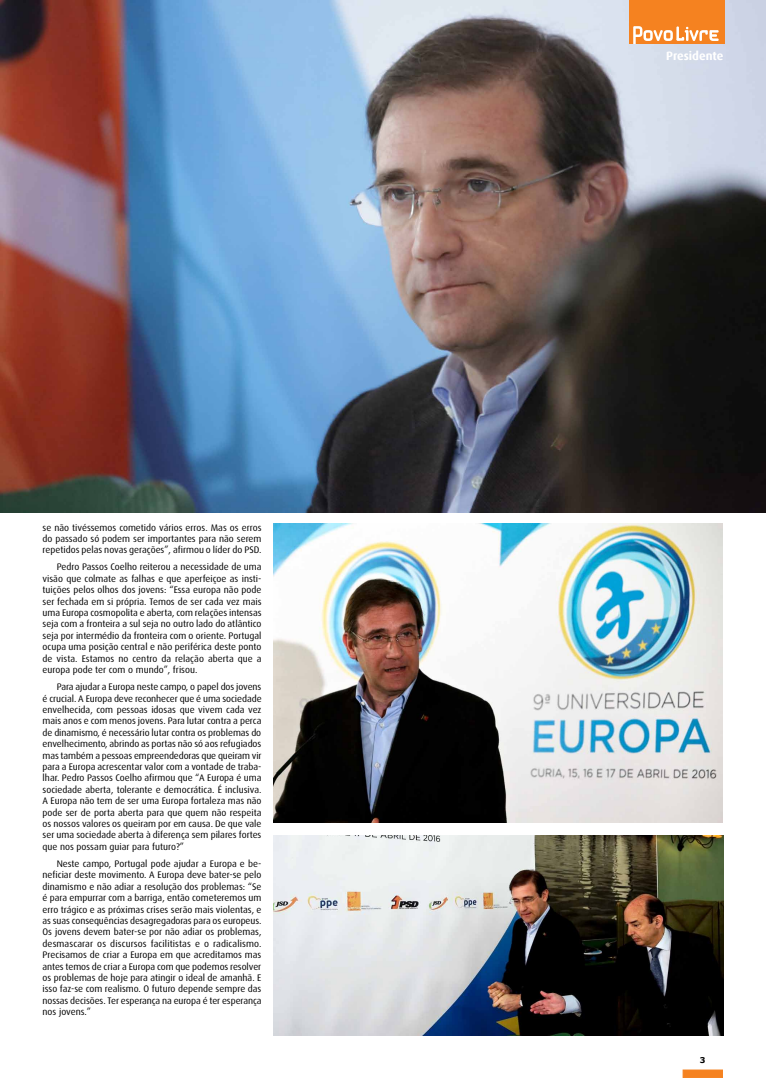
<style>
.page{position:relative;width:766px;height:1078px;background:#fff}
.page>*{position:absolute;margin:0;border:0;box-sizing:border-box;transform-origin:0 0}
.t1{font:700 12px "Dax";color:#fff}
.t2{font:9.5px/11.4px "Dax";color:#000;text-align:justify}
.t3{font:700 8px "Verdana";color:#000}
</style>
<div class="page">
<div style="left:682px;top:1069px;width:40px;height:8px;background:#f58220;border:1px solid #f58220"></div>
<img style="left:0;top:0;width:765px;height:512px">
<div style="left:628px;top:0;width:96px;height:44px;background:#f58220"></div>
<svg style="left:633px;top:26px;width:85px;height:18px"></svg>
<img style="left:273px;top:835px;width:450px;height:200px">
<img style="left:273px;top:523px;width:449px;height:299px">
<p class="t2" style="left:43px;top:521px;width:220px">se não tivéssemos cometido vários erros. Mas os erros do passado só podem ser importantes para não serem repetidos pelas novas gerações”, afirmou o líder do PSD.</p>
<p class="t2" style="left:43px;top:561px;width:220px;text-indent:14px">Pedro Passos Coelho reiterou a necessidade de uma visão que colmate as falhas e que aperfeiçoe as insti&shy;tuições pelos olhos dos jovens: “Essa europa não pode ser fechada em si própria. Temos de ser cada vez mais uma Europa cosmopolita e aberta, com relações intensas seja com a fronteira a sul seja no outro lado do atlântico seja por intermédio da fronteira com o oriente. Portugal ocupa uma posição central e não periférica deste ponto de vista. Estamos no centro da relação aberta que a europa pode ter com o mundo”, frisou.</p>
<p class="t2" style="left:43px;top:681px;width:220px;text-indent:14px">Para ajudar a Europa neste campo, o papel dos jovens é crucial. A Europa deve reconhecer que é uma sociedade envelhecida, com pessoas idosas que vivem cada vez mais anos e com menos jovens. Para lutar contra a perca de dinamismo, é necessário lutar contra os problemas do envelhecimento, abrindo as portas não só aos refugiados mas também a pessoas empreendedoras que queiram vir para a Europa acrescentar valor com a vontade de traba&shy;lhar. Pedro Passos Coelho afirmou que “A Europa é uma sociedade aberta, tolerante e democrática. É inclusiva.<br>A Europa não tem de ser uma Europa fortaleza mas não pode ser de porta aberta para que quem não respeita os nossos valores os queiram por em causa. De que vale ser uma sociedade aberta à diferença sem pilares fortes que nos possam guiar para futuro?”</p>
<p class="t2" style="left:43px;top:857px;width:220px;text-indent:14px">Neste campo, Portugal pode ajudar a Europa e be&shy;neficiar deste movimento. A Europa deve bater-se pelo dinamismo e não adiar a resolução dos problemas: “Se é para empurrar com a barriga, então cometeremos um erro trágico e as próximas crises serão mais violentas, e as suas consequências desagregadoras para os europeus.<br>Os jovens devem bater-se por não adiar os problemas, desmascarar os discursos facilitistas e o radicalismo.<br>Precisamos de criar a Europa em que acreditamos mas antes temos de criar a Europa com que podemos resolver os problemas de hoje para atingir o ideal de amanhã. E isso faz-se com realismo. O futuro depende sempre das nossas decisões. Ter esperança na europa é ter esperança nos jovens.”</p>
<p class="t1" style="left:666px;top:49px;width:59px">Presidente</p>
<p class="t3" style="left:699px;top:1054px;width:7px">3</p>
</div>
